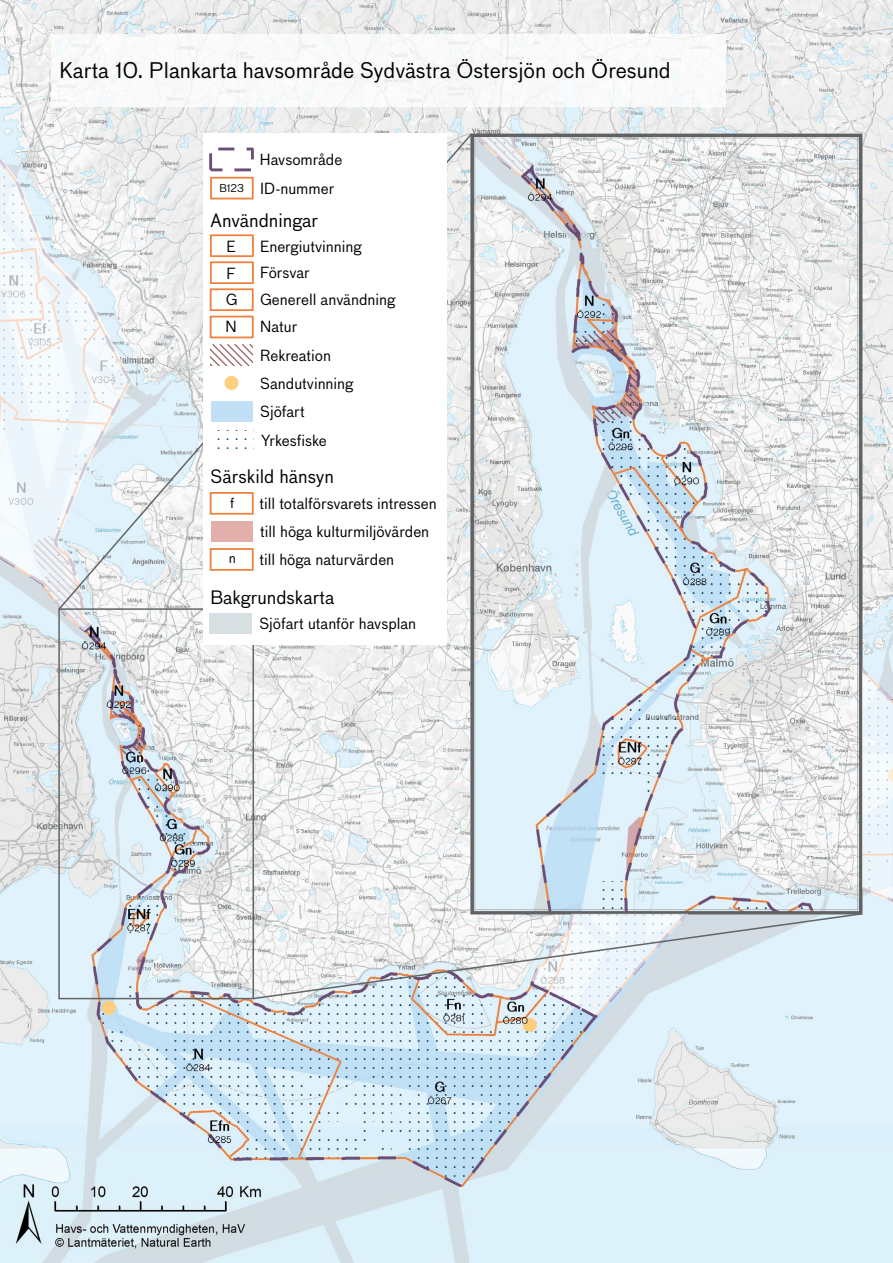
<style>
.page{position:relative;width:893px;height:1263px;background:#fff}
.page>*{position:absolute;margin:0;border:0;box-sizing:border-box;transform-origin:0 0}
.t1{font:21px "Bau Pro";color:#000}
.t2{font:20.55px "ESRI Default Marker";color:#ffcf80}
.t3{font:18px "Bau Pro";color:#000}
.t4{font:15px/26.5px "Bau Pro";color:#000}
.t5{font:13.5px "Bau Pro";color:#000}
.t6{font:10.5px "Bau Pro";color:#000}
.t7{font:2.55px "ESRI Default Marker";color:#044873}
</style>
<div class="page">
<img style="left:0;top:0;width:893px;height:1263px">
<svg style="left:0;top:157px;width:132px;height:474px"></svg>
<svg style="left:531px;top:1000px;width:157px;height:16px;background:#d6e3ec"></svg>
<svg style="left:474px;top:137px;width:59px;height:39px;background:#d8dde3"></svg>
<svg style="left:862px;top:667px;width:31px;height:235px"></svg>
<div style="left:58px;top:608px;width:196px;height:391px;border:2px solid #616566"></div>
<svg style="left:57px;top:132px;width:417px;height:479px"></svg>
<svg style="left:252px;top:912px;width:612px;height:88px"></svg>
<div style="left:203px;top:134px;width:243px;height:511px;background:#fff"></div>
<svg style="left:211px;top:344px;width:42px;height:21px"></svg>
<div style="left:211px;top:401px;width:42px;height:21px;background:#c1e0f6"></div>
<div style="left:211px;top:521px;width:42px;height:21px;background:#e2afab"></div>
<div style="left:210px;top:177px;width:44px;height:22px;border:2px solid #ef813d"></div>
<div style="left:210px;top:288px;width:44px;height:23px;border:2px solid #ef813d"></div>
<div style="left:210px;top:492px;width:44px;height:23px;border:2px solid #ef813d"></div>
<div style="left:210px;top:548px;width:44px;height:23px;border:2px solid #ef813d"></div>
<div style="left:210px;top:316px;width:44px;height:22px;border:2px solid #ef813d"></div>
<div style="left:210px;top:261px;width:44px;height:23px;border:2px solid #ef813d"></div>
<div style="left:210px;top:234px;width:44px;height:23px;border:2px solid #ef813d"></div>
<div style="left:210px;top:613px;width:42px;height:21px;background:#d8dfe2"></div>
<hr style="left:209px;top:153px;width:3px;height:17px;background:#6c4e77">
<svg style="left:218px;top:148px;width:16px;height:2px"></svg>
<svg style="left:246px;top:147px;width:8px;height:13px"></svg>
<hr style="left:234px;top:168px;width:17px;height:3px;background:#6c4e77">
<svg style="left:211px;top:168px;width:12px;height:3px"></svg>
<div style="left:51px;top:34px;width:675px;height:72px;background:#fff"></div>
<p class="t1" style="left:60px;top:55px;width:613px">Karta 10. Plankarta havsområde Sydvästra Östersjön och Öresund</p>
<p class="t6" style="left:220px;top:181px;width:26px">B123</p>
<p class="t4" style="left:260px;top:146px;width:84px">Havsområde</p>
<p class="t4" style="left:260px;top:175px;width:76px">ID-nummer</p>
<p class="t3" style="left:211px;top:207px;width:109px">Användningar</p>
<p class="t4" style="left:227px;top:232px;width:11px">E</p>
<p class="t4" style="left:227px;top:259px;width:11px">F</p>
<p class="t4" style="left:260px;top:232px;width:103px">Energiutvinning<br>Försvar</p>
<p class="t4" style="left:225px;top:286px;width:14px;line-height:27px">G<br>N</p>
<p class="t4" style="left:260px;top:286px;width:136px">Generell användning</p>
<p class="t4" style="left:260px;top:312px;width:39px">Natur</p>
<p class="t4" style="left:260px;top:341px;width:72px">Rekreation</p>
<p class="t2" style="left:225px;top:371px;width:16px">!</p>
<p class="t4" style="left:260px;top:369px;width:95px">Sandutvinning</p>
<p class="t4" style="left:260px;top:398px;width:46px">Sjöfart</p>
<p class="t7" style="left:218px;top:428px;width:3px">!</p>
<p class="t7" style="left:227px;top:428px;width:3px">!</p>
<p class="t7" style="left:236px;top:428px;width:3px">!</p>
<p class="t7" style="left:245px;top:428px;width:3px">!</p>
<p class="t7" style="left:254px;top:428px;width:3px">!</p>
<p class="t4" style="left:261px;top:427px;width:67px">Yrkesfiske</p>
<p class="t7" style="left:218px;top:437px;width:3px">!</p>
<p class="t7" style="left:227px;top:437px;width:3px">!</p>
<p class="t7" style="left:236px;top:437px;width:3px">!</p>
<p class="t7" style="left:245px;top:437px;width:3px">!</p>
<p class="t7" style="left:254px;top:437px;width:3px">!</p>
<p class="t7" style="left:218px;top:446px;width:3px">!</p>
<p class="t7" style="left:227px;top:446px;width:3px">!</p>
<p class="t7" style="left:236px;top:446px;width:3px">!</p>
<p class="t7" style="left:245px;top:446px;width:3px">!</p>
<p class="t7" style="left:254px;top:446px;width:3px">!</p>
<p class="t3" style="left:211px;top:464px;width:125px">Särskild hänsyn</p>
<p class="t5" style="left:230px;top:494px;width:6px">f</p>
<p class="t5" style="left:229px;top:549px;width:9px">n</p>
<p class="t4" style="left:259px;top:489px;width:179px">till totalförsvarets intressen</p>
<p class="t4" style="left:260px;top:518px;width:170px">till höga kulturmiljövärden</p>
<p class="t4" style="left:259px;top:546px;width:136px">till höga naturvärden</p>
<p class="t3" style="left:211px;top:584px;width:125px">Bakgrundskarta</p>
<p class="t4" style="left:259px;top:610px;width:158px">Sjöfart utanför havsplan</p>
</div>
